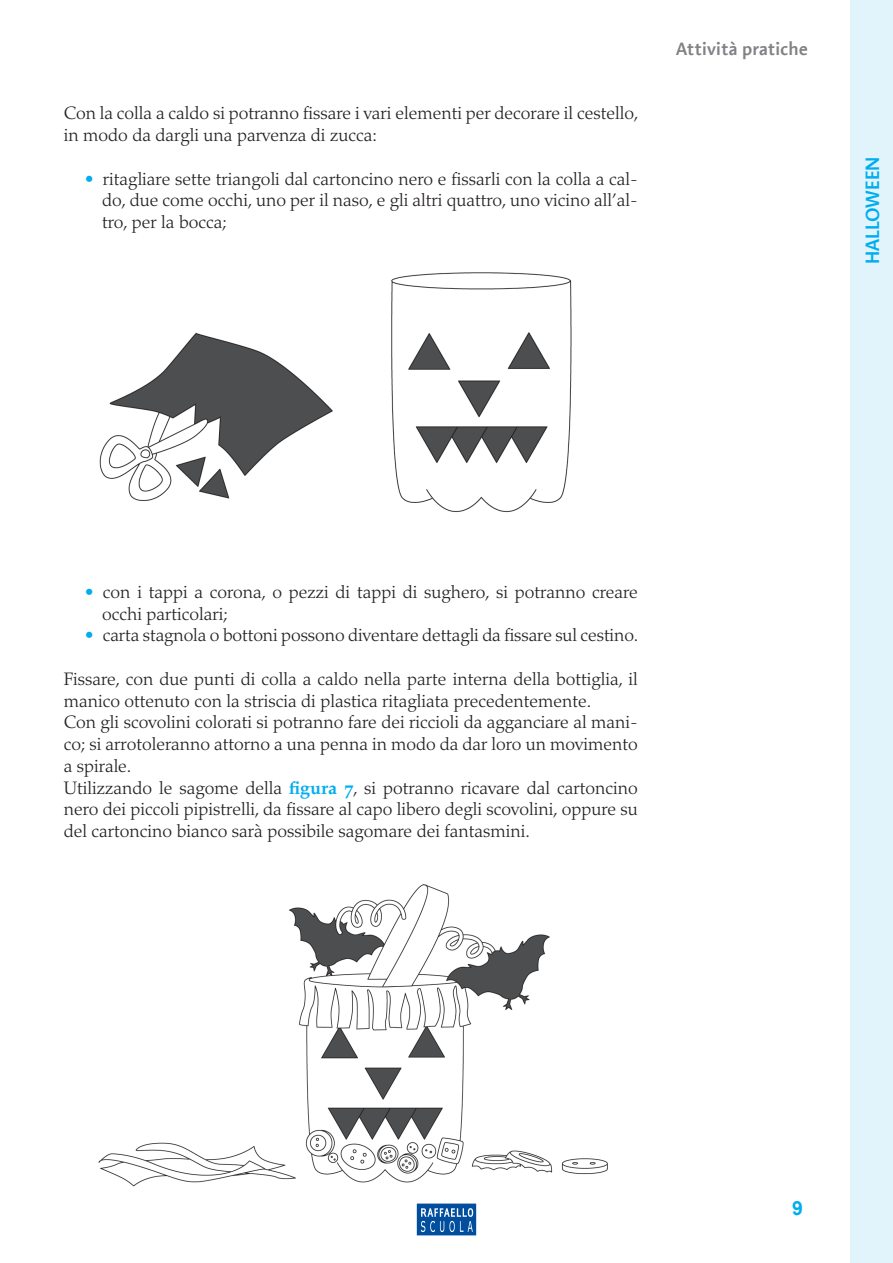
<style>
.page{position:relative;width:893px;height:1263px;background:#fff}
.page>*{position:absolute;margin:0;border:0;box-sizing:border-box;transform-origin:0 0}
.t1{font:600 19.5px "Aroma LT Com";color:#00aeef}
.t2{font:700 19.5px "Arial";color:#00aeef}
.t3{font:300 18px/21.8px "Palatino";color:#231f20}
.t4{font:600 18px "Aroma LT Com";color:#808285}
.s1{color:#00aeef}
.s2{font-family:"Palatino Bold Os F";font-weight:400;color:#00aeef}
</style>
<div class="page">
<img style="left:98px;top:884px;width:509px;height:302px">
<img style="left:99px;top:272px;width:473px;height:241px">
<div style="left:850px;top:0;width:43px;height:1263px;background:#e1f4fc"></div>
<img style="left:416px;top:1203px;width:61px;height:33px">
<p class="t3" style="left:64px;top:103px;width:576px">Con la colla a caldo si potranno fissare i vari elementi per decorare il cestello, in modo da dargli una parvenza di zucca:</p>
<p class="t3" style="left:102px;top:168px;width:537px;text-align:justify;text-indent:-17px"><span class="s1">•</span> ritagliare sette triangoli dal cartoncino nero e fissarli con la colla a cal&shy;do, due come occhi, uno per il naso, e gli altri quattro, uno vicino all’al&shy;tro, per la bocca;</p>
<p class="t4" style="left:676px;top:37px;width:133px">Attività pratiche</p>
<p class="t1" style="left:859px;top:264px;width:109px;rotate:-90deg">HALLOWEEN</p>
<p class="t3" style="left:102px;top:581px;width:537px;text-indent:-17px"><span class="s1">•</span> con i tappi a corona, o pezzi di tappi di sughero, si potranno creare occhi particolari;</p>
<p class="t3" style="left:85px;top:625px;width:555px"><span class="s1">•</span> carta stagnola o bottoni possono diventare dettagli da fissare sul cestino.</p>
<p class="t3" style="left:64px;top:668px;width:576px">Fissare, con due punti di colla a caldo nella parte interna della bottiglia, il manico ottenuto con la striscia di plastica ritagliata precedentemente.<br>Con gli scovolini colorati si potranno fare dei riccioli da agganciare al mani&shy;co; si arrotoleranno attorno a una penna in modo da dar loro un movimento a spirale.<br>Utilizzando le sagome della <span class="s2">figura 7</span>, si potranno ricavare dal cartoncino nero dei piccoli pipistrelli, da fissare al capo libero degli scovolini, oppure su del cartoncino bianco sarà possibile sagomare dei fantasmini.</p>
<p class="t2" style="left:792px;top:1194px;width:12px">9</p>
</div>
